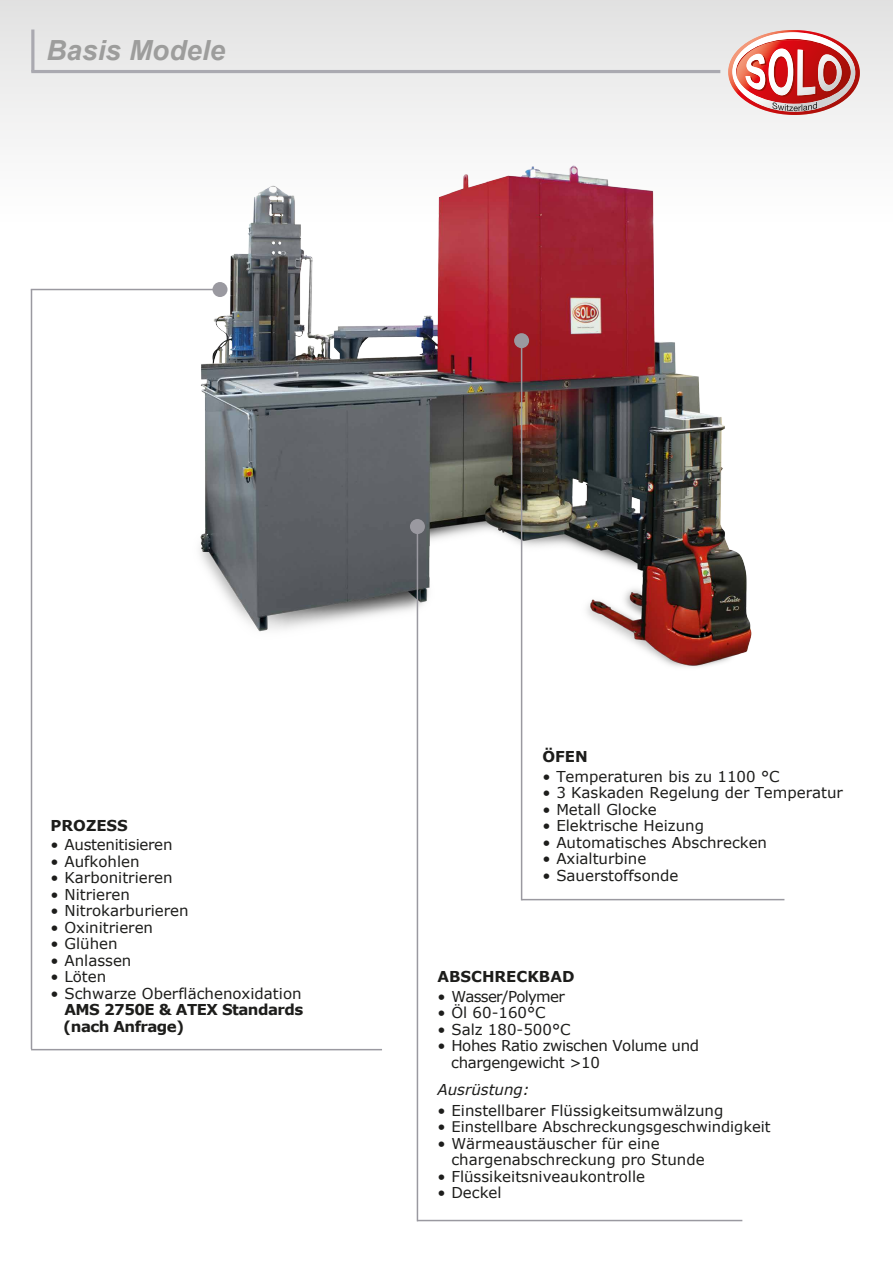
<style>
.page{position:relative;width:893px;height:1263px;background:#fff}
.page>*{position:absolute;margin:0;border:0;box-sizing:border-box;transform-origin:0 0}
.t1{font:italic 700 27.75px "Arial";letter-spacing:.005em;color:#9d9d9c}
.t2{font:15px/16.5px "Verdana";color:#1d1d1b}
.t3{font:15px/16.5px "Verdana";letter-spacing:-.025em;color:#1d1d1b}
.t4{font:700 15px/16.5px "Verdana";letter-spacing:-.035em;color:#1d1d1b}
.t5{font:700 15px "Verdana";color:#1d1d1b}
.t6{font:15px "Verdana";letter-spacing:-.02em;color:#1d1d1b}
.t7{font:15px "Verdana";letter-spacing:-.05em;color:#1d1d1b}
.t8{font:italic 15px "Verdana";color:#1d1d1b}
.t9{font:14.7px "Verdana";color:#1d1d1b}
.s1{font-size:15px}
</style>
<div class="page">
<div style="left:0;top:0;width:893px;height:222px;background:linear-gradient(to bottom,#e2e2e2,#fff)"></div>
<img style="left:161px;top:144px;width:633px;height:542px">
<hr style="left:417px;top:1220px;width:325px;height:1px;background:#9a99a0">
<hr style="left:417px;top:526px;width:1px;height:695px;background:#9a99a0">
<div style="left:410px;top:519px;width:15px;height:15px;background:#9a99a0;border-radius:50%"></div>
<hr style="left:522px;top:899px;width:262px;height:1px;background:#9a99a0">
<div style="left:514px;top:333px;width:15px;height:15px;background:#9a99a0;border-radius:50%"></div>
<hr style="left:521px;top:341px;width:1px;height:559px;background:#9a99a0">
<div style="left:212px;top:282px;width:15px;height:15px;background:#9a99a0;border-radius:50%"></div>
<hr style="left:31px;top:289px;width:189px;height:1px;background:#9a99a0">
<hr style="left:31px;top:289px;width:1px;height:760px;background:#9a99a0">
<hr style="left:31px;top:30px;width:3px;height:42px;background:#aaa9b0">
<hr style="left:31px;top:70px;width:689px;height:3px;background:#aaa9b0">
<hr style="left:31px;top:1049px;width:351px;height:1px;background:#9a99a0">
<svg style="left:728px;top:30px;width:132px;height:85px"></svg>
<h1 class="t1" style="left:46px;top:32px;width:180px">Basis Modele</h1>
<p class="t5" style="left:51px;top:814px;width:79px">PROZESS</p>
<p class="t6" style="left:51px;top:834px;width:123px">• Austenitisieren</p>
<p class="t2" style="left:51px;top:853px;width:91px">• Aufkohlen</p>
<p class="t2" style="left:51px;top:869px;width:124px">• Karbonitrieren</p>
<p class="t2" style="left:51px;top:886px;width:81px">• Nitrieren</p>
<p class="t2" style="left:51px;top:902px;width:140px">• Nitrokarburieren</p>
<p class="t2" style="left:51px;top:919px;width:104px">• Oxinitrieren</p>
<p class="t2" style="left:51px;top:935px;width:69px">• Glühen</p>
<p class="t2" style="left:51px;top:952px;width:82px">• Anlassen</p>
<p class="t2" style="left:51px;top:968px;width:57px">• Löten</p>
<p class="t2" style="left:51px;top:985px;width:253px">• Schwarze Oberflächenoxidation</p>
<p class="t4" style="left:63px;top:1001px;width:242px">AMS 2750E &amp; ATEX Standards (nach Anfrage)</p>
<p class="t4" style="left:542px;top:748px;width:47px">ÖFEN</p>
<p class="t2" style="left:542px;top:768px;width:239px">• Temperaturen bis zu 1100 °C</p>
<p class="t2" style="left:542px;top:784px;width:302px">• 3 Kaskaden Regelung der Temperatur</p>
<p class="t2" style="left:542px;top:801px;width:116px">• Metall Glocke</p>
<p class="t2" style="left:542px;top:817px;width:163px">• Elektrische Heizung</p>
<p class="t2" style="left:542px;top:834px;width:226px">• Automatisches Abschrecken</p>
<p class="t2" style="left:542px;top:850px;width:106px">• Axialturbine</p>
<p class="t2" style="left:542px;top:867px;width:138px">• Sauerstoffsonde</p>
<p class="t5" style="left:437px;top:966px;width:139px">ABSCHRECKBAD</p>
<p class="t7" style="left:437px;top:986px;width:129px">• Wasser/Polymer</p>
<p class="t2" style="left:437px;top:1004px;width:110px">• Öl 60-160°C</p>
<p class="t2" style="left:437px;top:1021px;width:135px">• Salz 180-500°C</p>
<p class="t3" style="left:451px;top:1037px;width:249px;text-indent:-14px">• Hohes Ratio zwischen Volume und chargengewicht &gt;10</p>
<p class="t8" style="left:437px;top:1079px;width:94px">Ausrüstung:</p>
<p class="t2" style="left:437px;top:1102px;width:288px">• Einstellbarer Flüssigkeitsumwälzung</p>
<p class="t9" style="left:437px;top:1116px;width:335px"><span class="s1">•</span> Einstellbare Abschreckungsgeschwindigkeit</p>
<p class="t2" style="left:451px;top:1135px;width:255px;text-indent:-14px">• Wärmeaustäuscher für eine chargenabschreckung pro Stunde</p>
<p class="t2" style="left:437px;top:1168px;width:209px">• Flüssikeitsniveaukontrolle</p>
<p class="t2" style="left:437px;top:1184px;width:66px">• Deckel</p>
</div>
